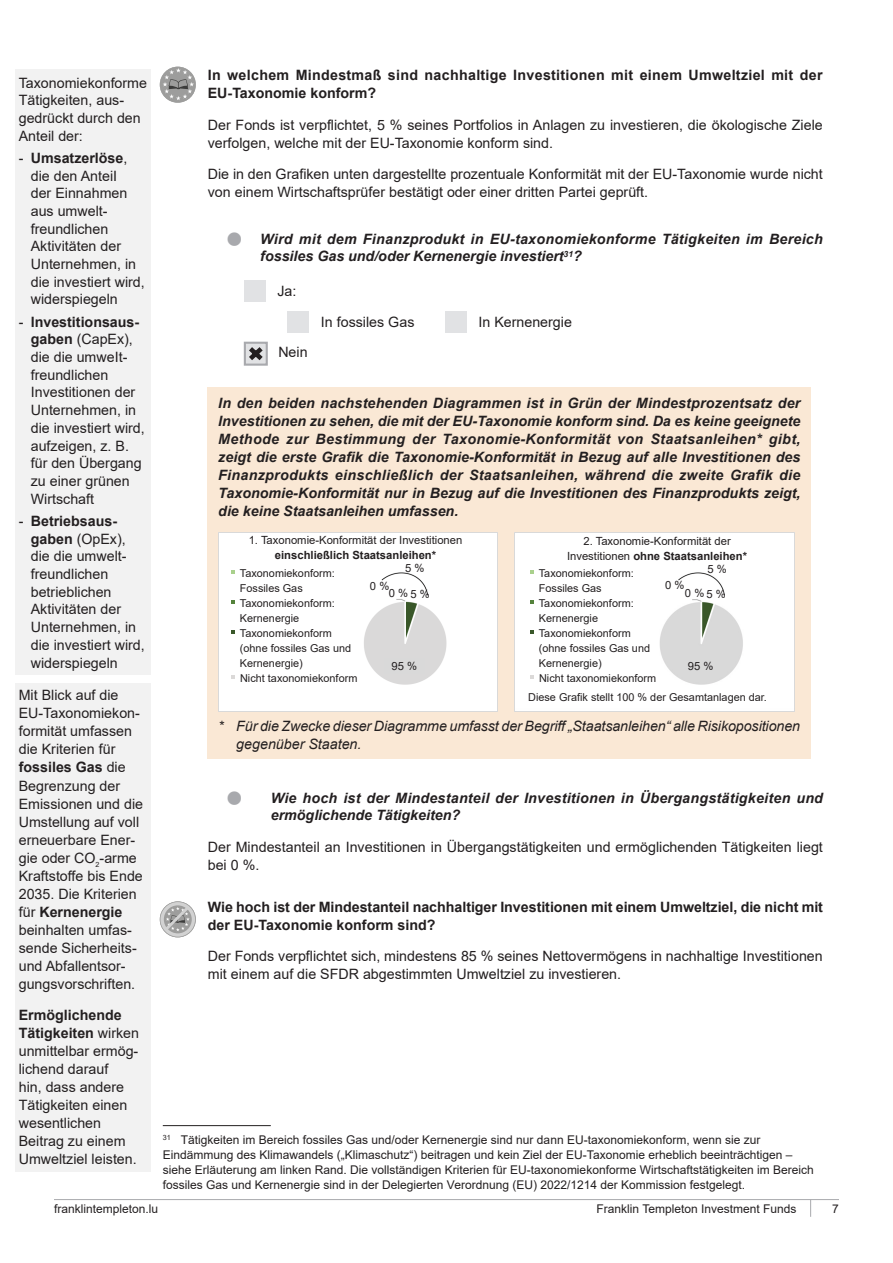
<style>
.page{position:relative;width:893px;height:1263px;background:#fff}
.page>*{position:absolute;margin:0;border:0;box-sizing:border-box;transform-origin:0 0}
._03a_Body{font:14.25px/17.7px "Arial";color:#231f20}
._03a_Body1{font:italic 700 14.25px/18px "Arial";letter-spacing:.015em;color:#231f20}
._03a_Body-2{font:700 14.25px/18px "Arial";color:#231f20}
._03a_Body1-2{font:italic 14.25px/18px "Arial";letter-spacing:-.005em;color:#231f20}
.normal_indent{font:700 14.25px/18px "Arial";letter-spacing:.02em;color:#231f20}
.Paragraph_Style_2{font:14.25px "Arial";color:#231f20}
._03a_Footnote{font:12px/15px "Arial";color:#231f20}
._03a_Body1-3{font:11.25px/15px "Arial";color:#231f20;text-align:center}
._03a_Body2{font:11.25px "Arial";color:#231f20}
._03a_Body1-4{font:10.8px/15px "Arial";color:#231f20}
.s1{font-weight:700}
.s2{color:#a8a9ad}
</style>
<div class="page">
<hr style="left:54px;top:1199px;width:785px;height:1px;background:#a8a9ad">
<svg style="left:810px;top:1200px;width:1px;height:17px"></svg>
<div style="left:244px;top:281px;width:21px;height:21px;background:#e1e2e4"></div>
<div style="left:287px;top:311px;width:22px;height:22px;background:#e1e2e4"></div>
<div style="left:445px;top:311px;width:21px;height:22px;background:#e1e2e4"></div>
<svg style="left:247px;top:345px;width:18px;height:18px"></svg>
<div style="left:244px;top:342px;width:24px;height:24px;border:2px solid #a8a9ad"></div>
<div style="left:208px;top:387px;width:603px;height:372px;background:#fae8d5"></div>
<img style="left:515px;top:532px;width:279px;height:179px">
<img style="left:218px;top:532px;width:280px;height:179px">
<hr style="left:163px;top:1125px;width:108px;height:1px;background:#231f20">
<div style="left:16px;top:70px;width:135px;height:605px;background:#f2f2f2"></div>
<svg style="left:160px;top:67px;width:36px;height:36px"></svg>
<div style="left:16px;top:683px;width:135px;height:488px;background:#f2f2f2"></div>
<div style="left:680px;top:658px;width:41px;height:16px;background:#d9d9d9"></div>
<div style="left:384px;top:658px;width:41px;height:16px;background:#d9d9d9"></div>
<svg style="left:160px;top:901px;width:36px;height:36px"></svg>
<svg style="left:231px;top:571px;width:4px;height:3px"></svg>
<svg style="left:231px;top:601px;width:4px;height:3px"></svg>
<svg style="left:231px;top:631px;width:4px;height:3px"></svg>
<svg style="left:231px;top:676px;width:4px;height:3px"></svg>
<svg style="left:530px;top:571px;width:4px;height:3px"></svg>
<svg style="left:530px;top:601px;width:4px;height:3px"></svg>
<svg style="left:530px;top:631px;width:4px;height:3px"></svg>
<svg style="left:530px;top:676px;width:4px;height:3px"></svg>
<p class="_03a_Body" style="left:19px;top:74px;width:130px">Taxonomiekonforme<br>Tätigkeiten, aus&shy;gedrückt durch den<br>Anteil der:</p>
<p class="_03a_Body" style="left:31px;top:149px;width:116px;text-indent:-12px">- <span class="s1">Umsatzerlöse</span>, die den AnteiI<br>der Einnahmen aus umwelt&shy;freundlichen<br>Aktivitäten der<br>Unternehmen, in die investiert wird, widerspiegeln</p>
<p class="_03a_Body" style="left:31px;top:313px;width:116px;text-indent:-12px">- <span class="s1">lnvestitionsaus&shy;gaben</span> (CapEx), die die umweIt&shy;freundlichen<br>Investitionen der<br>Unternehmen, in die investiert wird, aufzeigen, z. B. für den Übergang zu einer grünen<br>Wirtschaft</p>
<p class="_03a_Body" style="left:31px;top:512px;width:116px;text-indent:-12px">- <span class="s1">Betriebsaus&shy;gaben</span> (OpEx), die die umwelt&shy;freundlichen betrieblichen<br>Aktivitäten der<br>Unternehmen, in die investiert wird, widerspiegeln</p>
<p class="_03a_Body" style="left:19px;top:686px;width:126px">Mit Blick auf die<br>EU-Taxonomiekon&shy;formität umfassen die Kriterien für <span class="s1">fossiles Gas</span> die<br>Begrenzung der<br>Emissionen und die<br>Umstellung auf voll erneuerbare Ener&shy;gie oder CO<sub>2</sub>-arme<br>Kraftstoffe bis Ende<br>2035. Die Kriterien für <span class="s1">Kernenergie </span>beinhalten umfas&shy;sende Sicherheits&shy;und Abfallentsor&shy;gungsvorschriften.</p>
<p class="_03a_Body" style="left:19px;top:1006px;width:122px"><span class="s1">Ermöglichende<br>Tätigkeiten</span> wirken unmittelbar ermög&shy;lichend darauf<br>hin, dass andere<br>Tätigkeiten einen wesentlichen<br>Beitrag zu einem<br>Umweltziel leisten.</p>
<p class="normal_indent" style="left:208px;top:66px;width:616px">In welchem Mindestmaß sind nachhaltige Investitionen mit einem Umweltziel mit der<br>EU-Taxonomie konform?</p>
<p class="_03a_Body" style="left:208px;top:115px;width:616px">Der Fonds ist verpflichtet, 5 % seines Portfolios in Anlagen zu investieren, die ökologische Ziele verfolgen, welche mit der EU-Taxonomie konform sind.</p>
<p class="_03a_Body" style="left:208px;top:165px;width:617px">Die in den Grafiken unten dargestellte prozentuale Konformität mit der EU-Taxonomie wurde nicht von einem Wirtschaftsprüfer bestätigt oder einer dritten Partei geprüft.</p>
<p class="_03a_Body1" style="left:260px;top:231px;width:564px;line-height:17.1px;text-indent:-34px"><span class="s2">•</span> Wird mit dem Finanzprodukt in EU-taxonomiekonforme Tätigkeiten im Bereich fossiles Gas und/oder Kernenergie investiert<sup>31</sup>?</p>
<p class="Paragraph_Style_2" style="left:277px;top:281px;width:21px">Ja:</p>
<p class="Paragraph_Style_2" style="left:321px;top:312px;width:95px">In fossiles Gas</p>
<p class="Paragraph_Style_2" style="left:478px;top:312px;width:95px">In Kernenergie</p>
<p class="Paragraph_Style_2" style="left:278px;top:342px;width:31px">Nein</p>
<p class="_03a_Body1" style="left:218px;top:395px;width:584px;text-align:justify">In den beiden nachstehenden Diagrammen ist in Grün der Mindestprozentsatz der Investitionen zu sehen, die mit der EU-Taxonomie konform sind. Da es keine geeignete Methode zur Bestimmung der Taxonomie-Konformität von Staatsanleihen* gibt, zeigt die erste Grafik die Taxonomie-Konformität in Bezug auf alle Investitionen des Finanzprodukts einschließlich der Staatsanleihen, während die zweite Grafik die Taxonomie-Konformität nur in Bezug auf die Investitionen des Finanzprodukts zeigt, die keine Staatsanleihen umfassen.</p>
<p class="_03a_Body1-3" style="left:249px;top:533px;width:215px">1. Taxonomie-Konformität der Investitionen <span class="s1">einschließlich Staatsanleihen*</span></p>
<p class="_03a_Body1-4" style="left:240px;top:566px;width:96px">Taxonomiekonform:<br>Fossiles Gas</p>
<p class="_03a_Body1-4" style="left:240px;top:596px;width:96px">Taxonomiekonform:<br>Kernenergie</p>
<p class="_03a_Body1-4" style="left:240px;top:626px;width:113px">Taxonomiekonform (ohne fossiles Gas und<br>Kernenergie)</p>
<p class="_03a_Body1-4" style="left:240px;top:671px;width:119px">Nicht taxonomiekonform</p>
<p class="_03a_Body1-3" style="left:567px;top:534px;width:182px">2. Taxonomie-Konformität der<br>Investitionen <span class="s1">ohne Staatsanleihen*</span></p>
<p class="_03a_Body2" style="left:405px;top:560px;width:21px">5 %</p>
<p class="_03a_Body2" style="left:707px;top:561px;width:21px">5 %</p>
<p class="_03a_Body2" style="left:410px;top:587px;width:21px">5 %</p>
<p class="_03a_Body2" style="left:706px;top:587px;width:21px">5 %</p>
<p class="_03a_Body1-4" style="left:539px;top:566px;width:96px">Taxonomiekonform:<br>Fossiles Gas</p>
<p class="_03a_Body1-4" style="left:539px;top:596px;width:96px">Taxonomiekonform:<br>Kernenergie</p>
<p class="_03a_Body1-4" style="left:539px;top:626px;width:113px">Taxonomiekonform (ohne fossiles Gas und<br>Kernenergie)</p>
<p class="_03a_Body1-4" style="left:539px;top:671px;width:119px">Nicht taxonomiekonform</p>
<p class="_03a_Body2" style="left:370px;top:578px;width:21px">0 %</p>
<p class="_03a_Body2" style="left:665px;top:578px;width:21px">0 %</p>
<p class="_03a_Body2" style="left:389px;top:585px;width:21px">0 %</p>
<p class="_03a_Body2" style="left:685px;top:585px;width:21px">0 %</p>
<p class="_03a_Body1-3" style="left:391px;top:659px;width:27px">95 %</p>
<p class="_03a_Body1-3" style="left:688px;top:659px;width:27px">95 %</p>
<p class="_03a_Body1-4" style="left:528px;top:689px;width:240px">Diese Grafik stellt 100 % der Gesamtanlagen dar.</p>
<p class="_03a_Body1-2" style="left:236px;top:717px;width:565px;text-indent:-18px">* Für die Zwecke dieser Diagramme umfasst der Begriff „Staatsanleihen“ alle Risikopositionen gegenüber Staaten.</p>
<p class="_03a_Body1" style="left:271px;top:790px;width:554px;line-height:17.1px;text-indent:-45px"><span class="s2">•</span> Wie hoch ist der Mindestanteil der Investitionen in Übergangstätigkeiten und ermöglichende Tätigkeiten?</p>
<p class="_03a_Body" style="left:208px;top:838px;width:617px">Der Mindestanteil an Investitionen in Übergangstätigkeiten und ermöglichenden Tätigkeiten liegt bei 0 %.</p>
<p class="_03a_Body-2" style="left:208px;top:898px;width:617px">Wie hoch ist der Mindestanteil nachhaltiger Investitionen mit einem Umweltziel, die nicht mit der EU-Taxonomie konform sind?</p>
<p class="_03a_Body" style="left:208px;top:947px;width:616px">Der Fonds verpflichtet sich, mindestens 85 % seines Nettovermögens in nachhaltige Investitionen mit einem auf die SFDR abgestimmten Umweltziel zu investieren.</p>
<p class="_03a_Footnote" style="left:163px;top:1132px;width:652px"><sup>31</sup> Tätigkeiten im Bereich fossiles Gas und/oder Kernenergie sind nur dann EU-taxonomiekonform, wenn sie zur Eindämmung des Klimawandels („Klimaschutz“) beitragen und kein Ziel der EU-Taxonomie erheblich beeinträchtigen – siehe Erläuterung am linken Rand. Die vollständigen Kriterien für EU-taxonomiekonforme Wirtschaftstätigkeiten im Bereich fossiles Gas und Kernenergie sind in der Delegierten Verordnung (EU) 2022/1214 der Kommission festgelegt.</p>
<p class="_03a_Footnote" style="left:54px;top:1201px;width:106px">franklintempleton.lu</p>
<p class="_03a_Footnote" style="left:597px;top:1201px;width:201px">Franklin Templeton Investment Funds</p>
<p class="_03a_Footnote" style="left:832px;top:1201px;width:8px">7</p>
</div>
